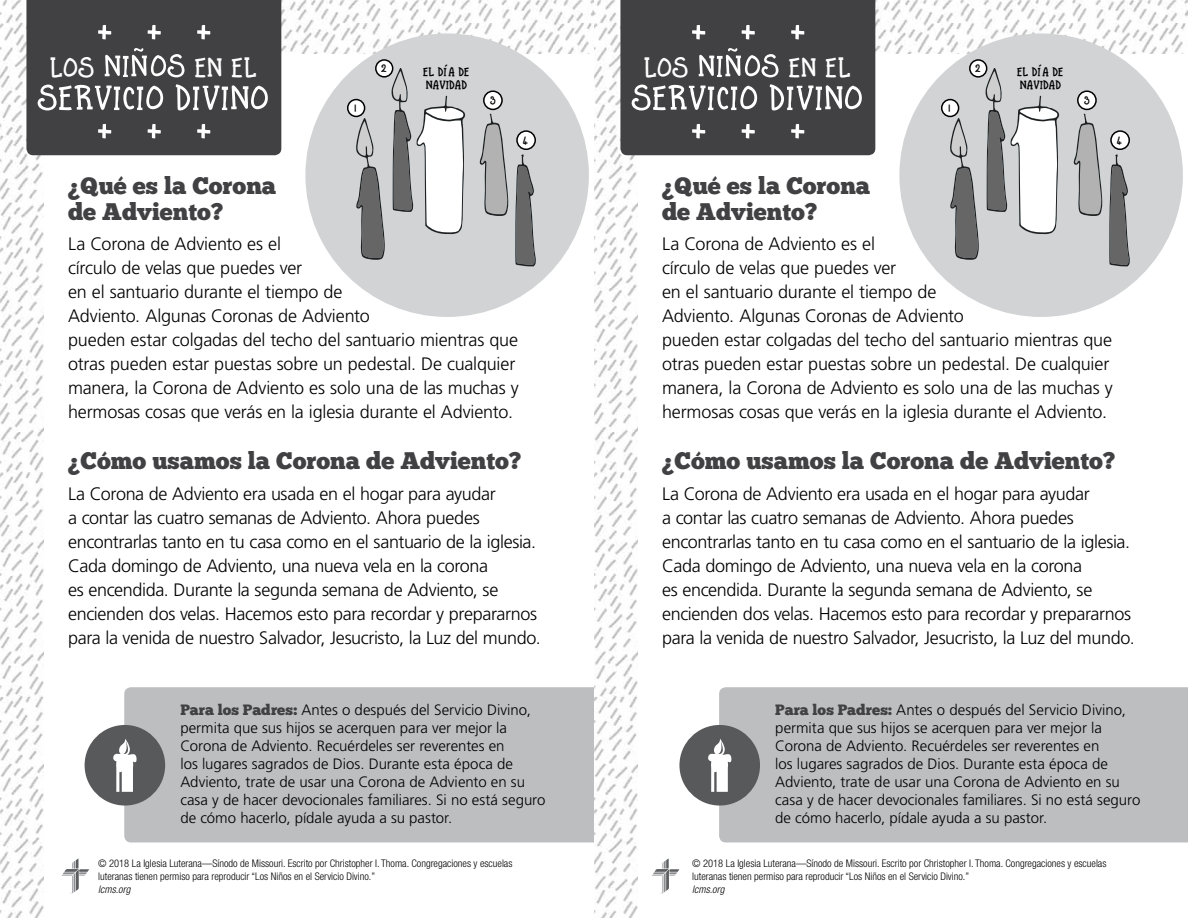
<style>
.page{position:relative;width:1188px;height:918px;background:#fff}
.page>*{position:absolute;margin:0;border:0;box-sizing:border-box;transform-origin:0 0}
.t1{font:72px "Fontbox Masquerade";color:#fff}
.t2{font:60px "Fontbox Masquerade";color:#fff}
.t3{font:48px "Fontbox Masquerade";color:#fff}
.Head{font:24px/25.5px "Chunk Five";color:#414042}
.t4{font:700 21px "Fontbox Masquerade";color:#000}
.t5{font:700 18.9px "Fontbox Masquerade";color:#000}
.kid_body{font:300 18px/24px "Frutiger LT Std";letter-spacing:-.015em;color:#000}
.parent_body{font:300 15px/18px "Frutiger LT Std";color:#000}
.t6{font:300 condensed 10.5px/12.6px "Helvetica Neue LT Std";color:#000}
.t7{font:italic 300 condensed 10.5px "Helvetica Neue LT Std";color:#000}
.s1{font-size:54px}
.s2{font-family:"Chunk Five";font-weight:400;color:#414042}
</style>
<div class="page">
<img style="left:0;top:0;width:1188px;height:918px">
<div style="left:44px;top:54px;width:550px;height:864px;background:#fff"></div>
<div style="left:638px;top:54px;width:550px;height:864px;background:#fff"></div>
<div style="left:124px;top:687px;width:470px;height:155px;background:#bcbec0"></div>
<div style="left:719px;top:687px;width:469px;height:155px;background:#bcbec0"></div>
<div style="left:85px;top:725px;width:80px;height:81px;background:#58595b;border-radius:50%"></div>
<div style="left:679px;top:725px;width:81px;height:81px;background:#58595b;border-radius:50%"></div>
<svg style="left:113px;top:739px;width:24px;height:53px"></svg>
<svg style="left:708px;top:739px;width:24px;height:53px"></svg>
<svg style="left:62px;top:858px;width:27px;height:36px"></svg>
<svg style="left:652px;top:858px;width:27px;height:36px"></svg>
<div style="left:305px;top:33px;width:284px;height:284px;background:#d1d3d4;border-radius:50%"></div>
<div style="left:899px;top:33px;width:284px;height:284px;background:#d1d3d4;border-radius:50%"></div>
<svg style="left:515px;top:154px;width:21px;height:112px"></svg>
<svg style="left:356px;top:118px;width:29px;height:142px"></svg>
<svg style="left:479px;top:114px;width:29px;height:102px"></svg>
<svg style="left:392px;top:68px;width:73px;height:166px"></svg>
<svg style="left:1109px;top:154px;width:21px;height:112px"></svg>
<svg style="left:950px;top:118px;width:29px;height:142px"></svg>
<svg style="left:1073px;top:114px;width:29px;height:102px"></svg>
<svg style="left:986px;top:68px;width:73px;height:166px"></svg>
<div style="left:348px;top:100px;width:17px;height:16px;background:#fff;border-radius:50%"></div>
<div style="left:347px;top:99px;width:18px;height:18px;border:2px solid #000;border-radius:50%"></div>
<div style="left:942px;top:100px;width:17px;height:16px;background:#fff;border-radius:50%"></div>
<div style="left:941px;top:99px;width:18px;height:18px;border:2px solid #000;border-radius:50%"></div>
<div style="left:376px;top:60px;width:17px;height:17px;background:#fff;border-radius:50%"></div>
<div style="left:375px;top:59px;width:18px;height:19px;border:2px solid #000;border-radius:50%"></div>
<div style="left:970px;top:60px;width:17px;height:17px;background:#fff;border-radius:50%"></div>
<div style="left:969px;top:59px;width:18px;height:19px;border:2px solid #000;border-radius:50%"></div>
<div style="left:484px;top:91px;width:18px;height:18px;background:#fff;border-radius:50%"></div>
<div style="left:483px;top:90px;width:20px;height:20px;border:2px solid #000;border-radius:50%"></div>
<div style="left:1078px;top:91px;width:18px;height:18px;background:#fff;border-radius:50%"></div>
<div style="left:1077px;top:90px;width:20px;height:20px;border:2px solid #000;border-radius:50%"></div>
<div style="left:517px;top:131px;width:18px;height:18px;background:#fff;border-radius:50%"></div>
<div style="left:516px;top:130px;width:20px;height:20px;border:2px solid #000;border-radius:50%"></div>
<div style="left:1111px;top:131px;width:18px;height:18px;background:#fff;border-radius:50%"></div>
<div style="left:1110px;top:130px;width:20px;height:20px;border:2px solid #000;border-radius:50%"></div>
<div style="left:26px;top:0;width:255px;height:155px;background:#414042"></div>
<div style="left:620px;top:0;width:255px;height:155px;background:#414042"></div>
<p class="t1" style="left:93px;top:-1px;width:123px">+ + +</p>
<p class="t3" style="left:51px;top:47px;width:208px">Los <span class="s1">Niños</span> en el</p>
<p class="t2" style="left:38px;top:72px;width:233px">Servicio Divino</p>
<p class="t1" style="left:93px;top:98px;width:123px">+ + +</p>
<p class="t1" style="left:687px;top:-1px;width:123px">+ + +</p>
<p class="t3" style="left:645px;top:47px;width:208px">Los <span class="s1">Niños</span> en el</p>
<p class="t2" style="left:632px;top:72px;width:233px">Servicio Divino</p>
<p class="t1" style="left:687px;top:98px;width:123px">+ + +</p>
<p class="t4" style="left:423px;top:63px;width:48px">el día de</p>
<p class="t4" style="left:426px;top:76px;width:43px">Navidad</p>
<p class="t4" style="left:1017px;top:63px;width:48px">el día de</p>
<p class="t4" style="left:1020px;top:76px;width:43px">Navidad</p>
<p class="t5" style="left:381px;top:61px;width:7px">2</p>
<p class="t5" style="left:975px;top:61px;width:7px">2</p>
<p class="t5" style="left:490px;top:93px;width:7px">3</p>
<p class="t5" style="left:1084px;top:93px;width:7px">3</p>
<p class="t5" style="left:523px;top:132px;width:7px">4</p>
<p class="t5" style="left:1117px;top:132px;width:7px">4</p>
<p class="t5" style="left:353px;top:100px;width:5px">1</p>
<p class="t5" style="left:947px;top:100px;width:5px">1</p>
<p class="Head" style="left:68px;top:173px;width:210px">¿Qué es la Corona de Adviento?</p>
<p class="kid_body" style="left:68px;top:233px;width:452px">La Corona de Adviento es el<br>círculo de velas que puedes ver<br>en el santuario durante el tiempo de<br>Adviento. Algunas Coronas de Adviento<br>pueden estar colgadas del techo del santuario mientras que otras pueden estar puestas sobre un pedestal. De cualquier manera, la Corona de Adviento es solo una de las muchas y hermosas cosas que verás en la iglesia durante el Adviento.</p>
<p class="Head" style="left:68px;top:448px;width:455px">¿Cómo usamos la Corona de Adviento?</p>
<p class="kid_body" style="left:68px;top:482px;width:474px">La Corona de Adviento era usada en el hogar para ayudar<br>a contar las cuatro semanas de Adviento. Ahora puedes encontrarlas tanto en tu casa como en el santuario de la iglesia.<br>Cada domingo de Adviento, una nueva vela en la corona<br>es encendida. Durante la segunda semana de Adviento, se encienden dos velas. Hacemos esto para recordar y prepararnos para la venida de nuestro Salvador, Jesucristo, la Luz del mundo.</p>
<p class="Head" style="left:662px;top:173px;width:210px">¿Qué es la Corona de Adviento?</p>
<p class="kid_body" style="left:662px;top:233px;width:452px">La Corona de Adviento es el<br>círculo de velas que puedes ver<br>en el santuario durante el tiempo de<br>Adviento. Algunas Coronas de Adviento<br>pueden estar colgadas del techo del santuario mientras que otras pueden estar puestas sobre un pedestal. De cualquier manera, la Corona de Adviento es solo una de las muchas y hermosas cosas que verás en la iglesia durante el Adviento.</p>
<p class="Head" style="left:662px;top:448px;width:455px">¿Cómo usamos la Corona de Adviento?</p>
<p class="kid_body" style="left:662px;top:482px;width:474px">La Corona de Adviento era usada en el hogar para ayudar<br>a contar las cuatro semanas de Adviento. Ahora puedes encontrarlas tanto en tu casa como en el santuario de la iglesia.<br>Cada domingo de Adviento, una nueva vela en la corona<br>es encendida. Durante la segunda semana de Adviento, se encienden dos velas. Hacemos esto para recordar y prepararnos para la venida de nuestro Salvador, Jesucristo, la Luz del mundo.</p>
<p class="parent_body" style="left:180px;top:701px;width:367px"><span class="s2">Para los Padres:</span> Antes o después del Servicio Divino, permita que sus hijos se acerquen para ver mejor la Corona de Adviento. Recuérdeles ser reverentes en<br>los lugares sagrados de Dios. Durante esta época de Adviento, trate de usar una Corona de Adviento en su casa y de hacer devocionales familiares. Si no está seguro de cómo hacerlo, pídale ayuda a su pastor.</p>
<p class="parent_body" style="left:775px;top:701px;width:367px"><span class="s2">Para los Padres:</span> Antes o después del Servicio Divino, permita que sus hijos se acerquen para ver mejor la Corona de Adviento. Recuérdeles ser reverentes en<br>los lugares sagrados de Dios. Durante esta época de Adviento, trate de usar una Corona de Adviento en su casa y de hacer devocionales familiares. Si no está seguro de cómo hacerlo, pídale ayuda a su pastor.</p>
<p class="t6" style="left:98px;top:857px;width:416px">© 2018 La Iglesia Luterana—Sínodo de Missouri. Escrito por Christopher I. Thoma. Congregaciones y escuelas luteranas tienen permiso para reproducir “Los Niños en el Servicio Divino.”</p>
<p class="t7" style="left:98px;top:883px;width:34px">lcms.org</p>
<p class="t6" style="left:692px;top:857px;width:416px">© 2018 La Iglesia Luterana—Sínodo de Missouri. Escrito por Christopher I. Thoma. Congregaciones y escuelas luteranas tienen permiso para reproducir “Los Niños en el Servicio Divino.”</p>
<p class="t7" style="left:692px;top:883px;width:34px">lcms.org</p>
</div>
